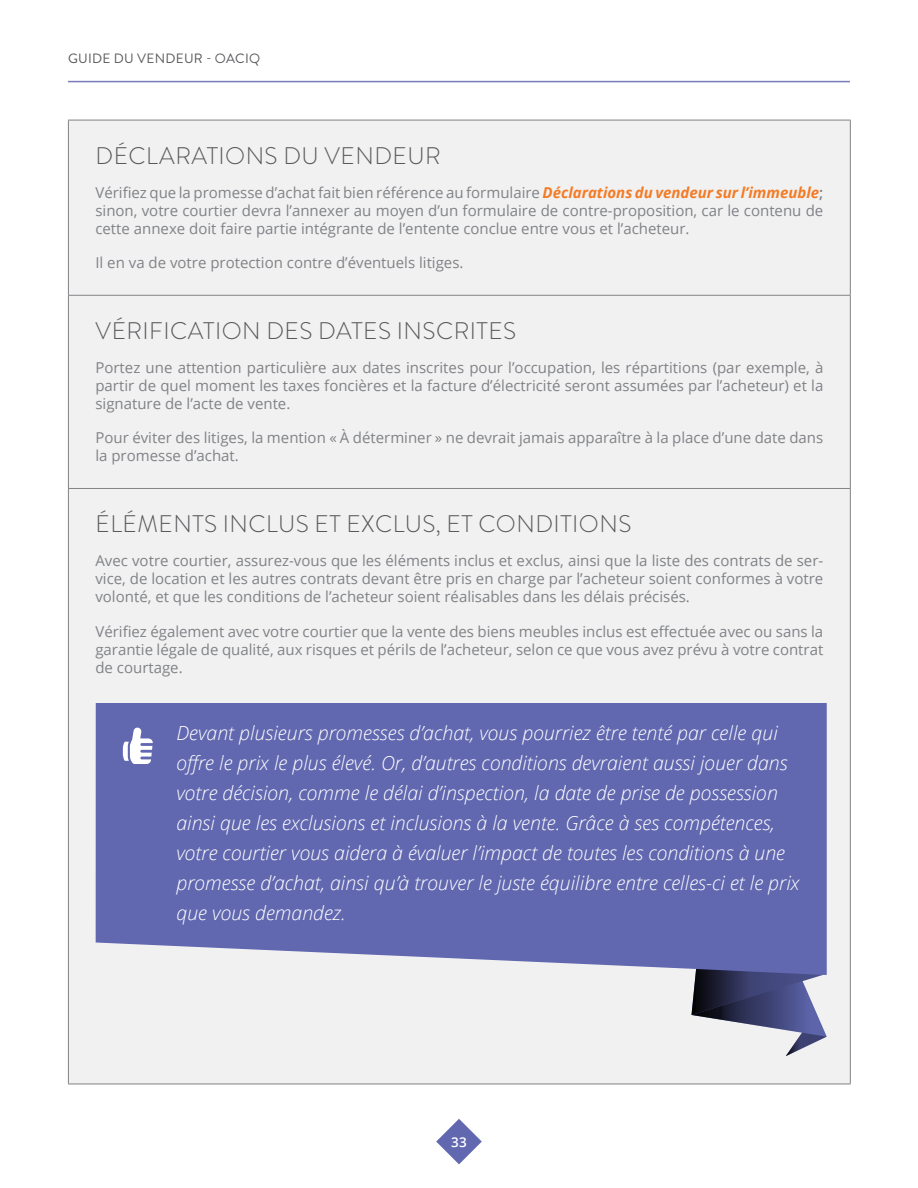
<style>
.page{position:relative;width:918px;height:1188px;background:#fff}
.page>*{position:absolute;margin:0;border:0;box-sizing:border-box;transform-origin:0 0}
.t1{font:300 24px "Brandon Grotesque";letter-spacing:.02em;color:#58595b}
.t2{font:italic 300 19.5px/30px "Open Sans";color:#fff}
.t3{font:15px/18px "Open Sans";color:#808285;text-align:justify}
.t4{font:13.5px "Brandon Grotesque";letter-spacing:.02em;color:#58595b}
.t5{font:600 13.5px "Open Sans";color:#fff}
.s1{font-weight:700;font-style:italic;color:#f47b25}
.s2{font-weight:600}
</style>
<div class="page">
<svg style="left:436px;top:1119px;width:46px;height:45px"></svg>
<hr style="left:68px;top:81px;width:782px;height:1px;background:#7b7dbc">
<div style="left:69px;top:121px;width:781px;height:963px;background:#f1f1f2"></div>
<hr style="left:68px;top:120px;width:783px;height:1px;background:#808285">
<hr style="left:68px;top:120px;width:1px;height:175px;background:#808285">
<hr style="left:850px;top:120px;width:1px;height:175px;background:#808285">
<hr style="left:68px;top:295px;width:783px;height:1px;background:#808285">
<hr style="left:68px;top:296px;width:1px;height:192px;background:#808285">
<hr style="left:850px;top:296px;width:1px;height:192px;background:#808285">
<hr style="left:68px;top:488px;width:783px;height:1px;background:#808285">
<hr style="left:68px;top:489px;width:1px;height:595px;background:#808285">
<hr style="left:850px;top:489px;width:1px;height:595px;background:#808285">
<hr style="left:68px;top:1084px;width:783px;height:1px;background:#808285">
<svg style="left:96px;top:703px;width:731px;height:353px;fill:#6168b0"></svg>
<svg style="left:692px;top:969px;width:131px;height:12px;background:#484c78"></svg>
<svg style="left:692px;top:981px;width:134px;height:56px"></svg>
<svg style="left:786px;top:1033px;width:41px;height:23px"></svg>
<svg style="left:123px;top:728px;width:30px;height:36px"></svg>
<p class="t4" style="left:68px;top:50px;width:194px">GUIDE DU VENDEUR - OACIQ</p>
<h1 class="t1" style="left:96px;top:139px;width:347px">DÉCLARATIONS DU VENDEUR</h1>
<p class="t3" style="left:95px;top:183px;width:729px">Vérifiez que la promesse d’achat fait bien référence au formulaire <span class="s1">Déclarations du vendeur sur l’immeuble</span><span class="s2">; </span>sinon, votre courtier devra l’annexer au moyen d’un formulaire de contre-proposition, car le contenu de cette annexe doit faire partie intégrante de l’entente conclue entre vous et l’acheteur.</p>
<p class="t3" style="left:95px;top:253px;width:370px">Il en va de votre protection contre d’éventuels litiges.</p>
<h1 class="t1" style="left:96px;top:314px;width:422px">VÉRIFICATION DES DATES INSCRITES</h1>
<p class="t3" style="left:95px;top:358px;width:729px">Portez une attention particulière aux dates inscrites pour l’occupation, les répartitions (par exemple, à partir de quel moment les taxes foncières et la facture d’électricité seront assumées par l’acheteur) et la signature de l’acte de vente.</p>
<p class="t3" style="left:95px;top:429px;width:729px">Pour éviter des litiges, la mention « À déterminer » ne devrait jamais apparaître à la place d’une date dans la promesse d’achat.</p>
<h1 class="t1" style="left:96px;top:508px;width:537px">ÉLÉMENTS INCLUS ET EXCLUS, ET CONDITIONS</h1>
<p class="t3" style="left:95px;top:552px;width:729px">Avec votre courtier, assurez-vous que les éléments inclus et exclus, ainsi que la liste des contrats de ser&shy;vice, de location et les autres contrats devant être pris en charge par l’acheteur soient conformes à votre volonté, et que les conditions de l’acheteur soient réalisables dans les délais précisés.</p>
<p class="t3" style="left:95px;top:622px;width:729px">Vérifiez également avec votre courtier que la vente des biens meubles inclus est effectuée avec ou sans la garantie légale de qualité, aux risques et périls de l’acheteur, selon ce que vous avez prévu à votre contrat de courtage.</p>
<p class="t2" style="left:176px;top:718px;width:625px">Devant plusieurs promesses d’achat, vous pourriez être tenté par celle qui offre le prix le plus élevé. Or, d’autres conditions devraient aussi jouer dans votre décision, comme le délai d’inspection, la date de prise de possession ainsi que les exclusions et inclusions à la vente. Grâce à ses compétences, votre courtier vous aidera à évaluer l’impact de toutes les conditions à une promesse d’achat, ainsi qu’à trouver le juste équilibre entre celles-ci et le prix que vous demandez.</p>
<p class="t5" style="left:451px;top:1133px;width:17px">33</p>
</div>
